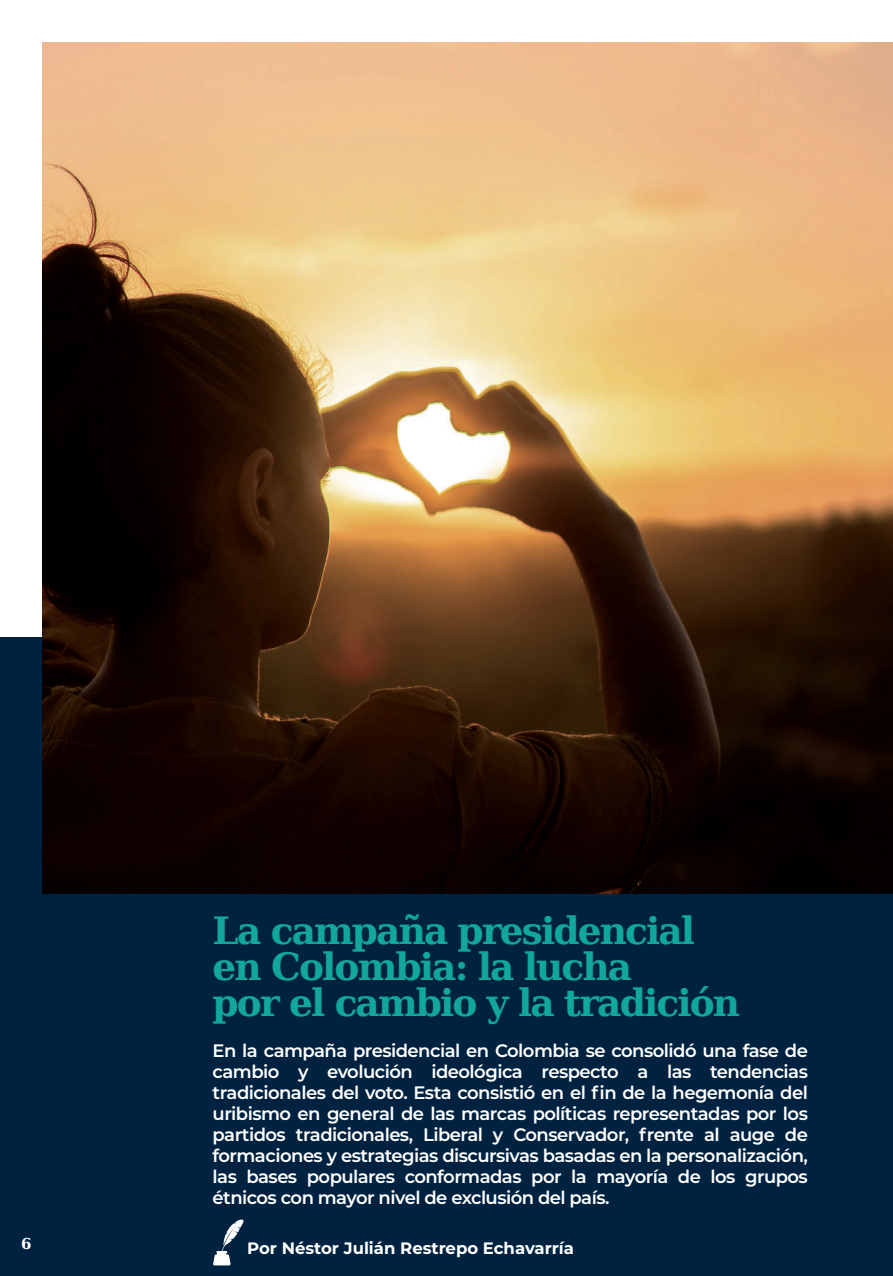
<style>
.page{position:relative;width:893px;height:1276px;background:#fff}
.page>*{position:absolute;margin:0;border:0;box-sizing:border-box;transform-origin:0 0}
.t1{font:700 37.5px/36px "DejaVu Serif";letter-spacing:-.05em;color:#12a79d}
.t2{font:600 18px/21px "Montserrat";letter-spacing:-.03em;color:#fff;text-align:justify}
.t3{font:700 16.5px "Montserrat";color:#fff}
.t4{font:700 15px "DejaVu Serif";color:#fff}
</style>
<div class="page">
<div style="left:0;top:638px;width:893px;height:638px;background:#002241"></div>
<svg style="left:213px;top:1219px;width:31px;height:46px"></svg>
<img style="left:43px;top:43px;width:850px;height:850px">
<p class="t4" style="left:21px;top:1231px;width:12px">6</p>
<h1 class="t1" style="left:213px;top:912px;width:529px">La campaña presidencial en Colombia: la lucha<br>por el cambio y la tradición</h1>
<p class="t2" style="left:213px;top:1039px;width:597px">En la campaña presidencial en Colombia se consolidó una fase de cambio y evolución ideológica respecto a las tendencias tradicionales del voto. Esta consistió en el fin de la hegemonía del uribismo en general de las marcas políticas representadas por los partidos tradicionales, Liberal y Conservador, frente al auge de formaciones y estrategias discursivas basadas en la personalización, las bases populares conformadas por la mayoría de los grupos étnicos con mayor nivel de exclusión del país.</p>
<p class="t3" style="left:247px;top:1236px;width:328px">Por Néstor Julián Restrepo Echavarría</p>
</div>
